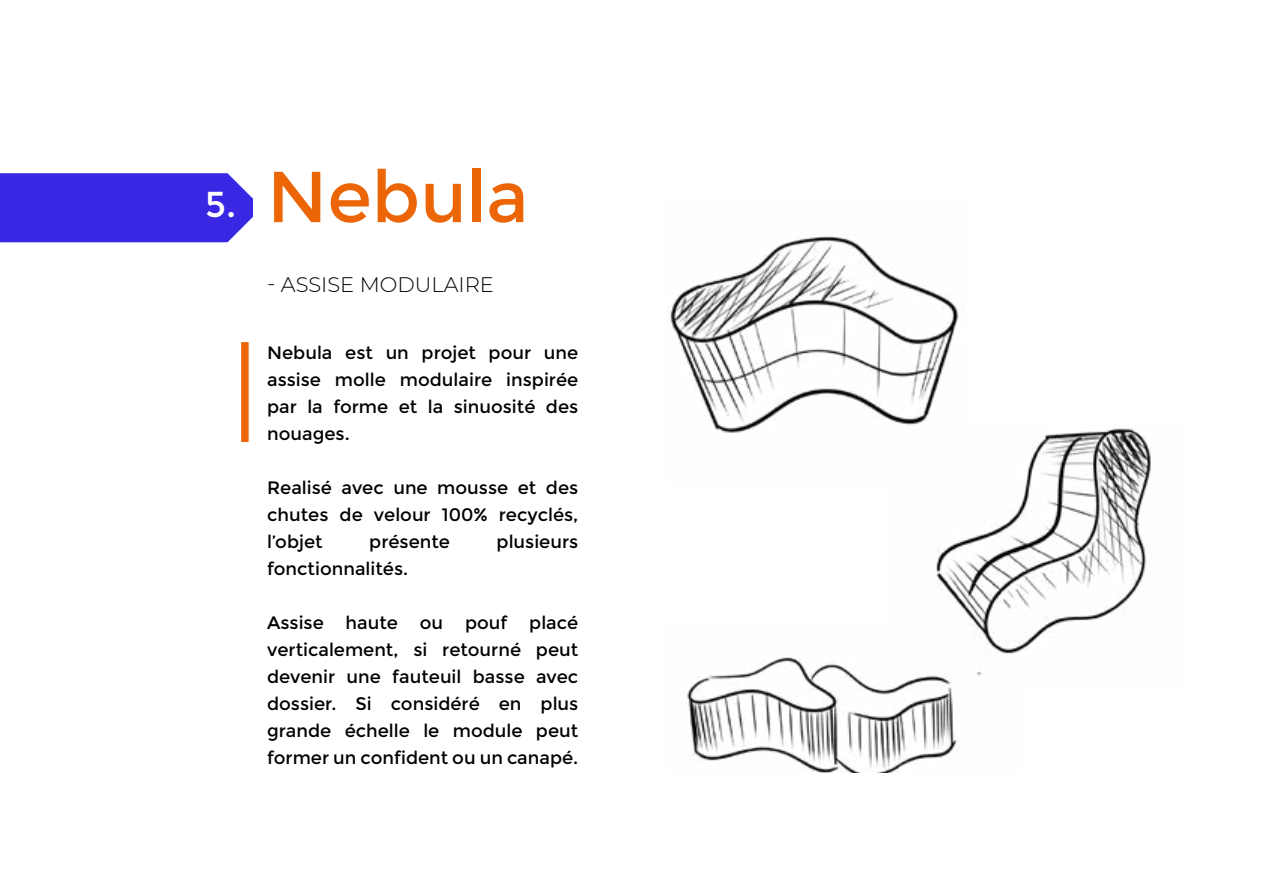
<style>
.page{position:relative;width:1263px;height:893px;background:#fff}
.page>*{position:absolute;margin:0;border:0;box-sizing:border-box;transform-origin:0 0}
.t1{font:72px "Montserrat";color:#ec6608}
.t2{font:36px "Montserrat";color:#fff}
.t3{font:300 21px "Montserrat";color:#000}
.t4{font:18px/27px "Montserrat";color:#000;text-align:justify}
</style>
<div class="page">
<div style="left:0;top:173px;width:253px;height:69px;background:#3927e4"></div>
<div style="left:241px;top:342px;width:8px;height:100px;background:#ec6608"></div>
<img style="left:670px;top:236px;width:289px;height:197px">
<img style="left:888px;top:425px;width:263px;height:226px">
<img style="left:687px;top:624px;width:334px;height:149px">
<h2 class="t2" style="left:205px;top:182px;width:32px">5.</h2>
<h1 class="t1" style="left:267px;top:152px;width:263px">Nebula</h1>
<p class="t3" style="left:267px;top:271px;width:228px">- ASSISE MODULAIRE</p>
<p class="t4" style="left:267px;top:339px;width:313px">Nebula est un projet pour une assise molle modulaire inspirée par la forme et la sinuosité des nouages.</p>
<p class="t4" style="left:267px;top:474px;width:313px">Realisé avec une mousse et des chutes de velour 100% recyclés, l’objet</p>
<p class="t4" style="left:369px;top:528px;width:82px">présente</p>
<p class="t4" style="left:497px;top:528px;width:83px">plusieurs</p>
<p class="t4" style="left:267px;top:555px;width:143px">fonctionnalités.</p>
<p class="t4" style="left:267px;top:609px;width:313px">Assise haute ou pouf placé verticalement, si retourné peut devenir une fauteuil basse avec dossier. Si considéré en plus grande échelle le module peut former un confident ou un canapé.</p>
</div>
